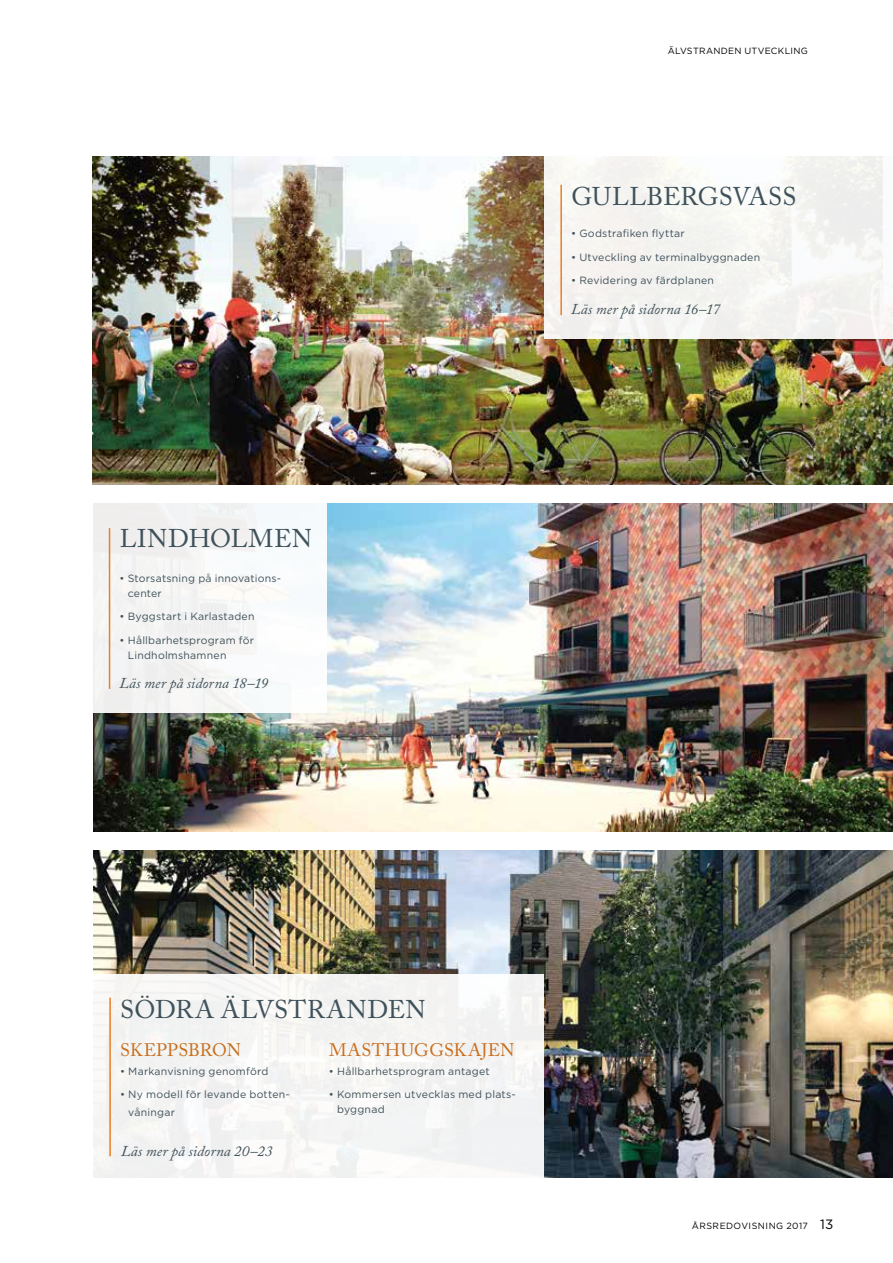
<style>
.page{position:relative;width:893px;height:1263px;background:#fff}
.page>*{position:absolute;margin:0;border:0;box-sizing:border-box;transform-origin:0 0}
.t1{font:25.5px "Adobe Caslon Pro Regular 2";letter-spacing:.01em;color:#3f525b}
.t2{font:18px "Adobe Caslon Pro Regular 2";letter-spacing:.005em;color:#c96e1d}
.t3{font:15px "Adobe Caslon Pro Italic 2";letter-spacing:.01em;color:#3f525b}
.t4{font:10.5px/15px "Gotham Book 13";letter-spacing:.02em;color:#3f525b}
.t5{font:9px "Gotham Book 12";letter-spacing:.035em;color:#000}
.s1{font-family:"Gotham Book 13";font-size:13.5px}
</style>
<div class="page">
<img style="left:94px;top:504px;width:799px;height:327px">
<img style="left:94px;top:851px;width:799px;height:327px">
<img style="left:92px;top:157px;width:801px;height:327px">
<div style="left:92px;top:503px;width:235px;height:209px;background:#f5f6f5"></div>
<hr style="left:109px;top:528px;width:1px;height:161px;background:#ec7d22">
<div style="left:544px;top:156px;width:349px;height:182px;background:#f5f3f1"></div>
<hr style="left:560px;top:185px;width:2px;height:130px;background:#ec7d22">
<div style="left:93px;top:974px;width:450px;height:205px;background:#f4f4f3"></div>
<hr style="left:109px;top:998px;width:2px;height:158px;background:#ec7d22">
<h1 class="t1" style="left:120px;top:524px;width:194px">LINDHOLMEN</h1>
<p class="t4" style="left:128px;top:570px;width:155px;text-indent:-8px">• Storsatsning på innovations&shy;center</p>
<p class="t4" style="left:120px;top:609px;width:136px">• Byggstart i Karlastaden</p>
<p class="t4" style="left:128px;top:632px;width:128px;text-indent:-8px">• Hållbarhetsprogram för<br>Lindholmshamnen</p>
<h3 class="t3" style="left:120px;top:674px;width:150px">Läs mer på sidorna 18–19</h3>
<p class="t5" style="left:668px;top:45px;width:142px">ÄLVSTRANDEN UTVECKLING</p>
<h1 class="t1" style="left:571px;top:181px;width:226px">GULLBERGSVASS</h1>
<p class="t4" style="left:571px;top:226px;width:115px">• Godstrafiken flyttar</p>
<p class="t4" style="left:571px;top:249px;width:190px">• Utveckling av terminalbyggnaden</p>
<p class="t4" style="left:571px;top:273px;width:144px">• Revidering av färdplanen</p>
<h3 class="t3" style="left:571px;top:300px;width:150px">Läs mer på sidorna 16–17</h3>
<h1 class="t1" style="left:120px;top:995px;width:307px">SÖDRA ÄLVSTRANDEN</h1>
<h2 class="t2" style="left:120px;top:1039px;width:122px">SKEPPSBRON</h2>
<p class="t4" style="left:120px;top:1063px;width:150px">• Markanvisning genomförd</p>
<p class="t4" style="left:128px;top:1085px;width:163px;line-height:18px;text-indent:-8px">• Ny modell för levande botten&shy;våningar</p>
<h2 class="t2" style="left:329px;top:1039px;width:187px">MASTHUGGSKAJEN</h2>
<p class="t4" style="left:329px;top:1063px;width:162px">• Hållbarhetsprogram antaget</p>
<p class="t4" style="left:337px;top:1087px;width:180px;text-indent:-8px">• Kommersen utvecklas med plats&shy;byggnad</p>
<h3 class="t3" style="left:121px;top:1142px;width:153px">Läs mer på sidorna 20–23</h3>
<p class="t5" style="left:692px;top:1220px;width:143px">ÅRSREDOVISNING 2017 <span class="s1">13</span></p>
</div>
